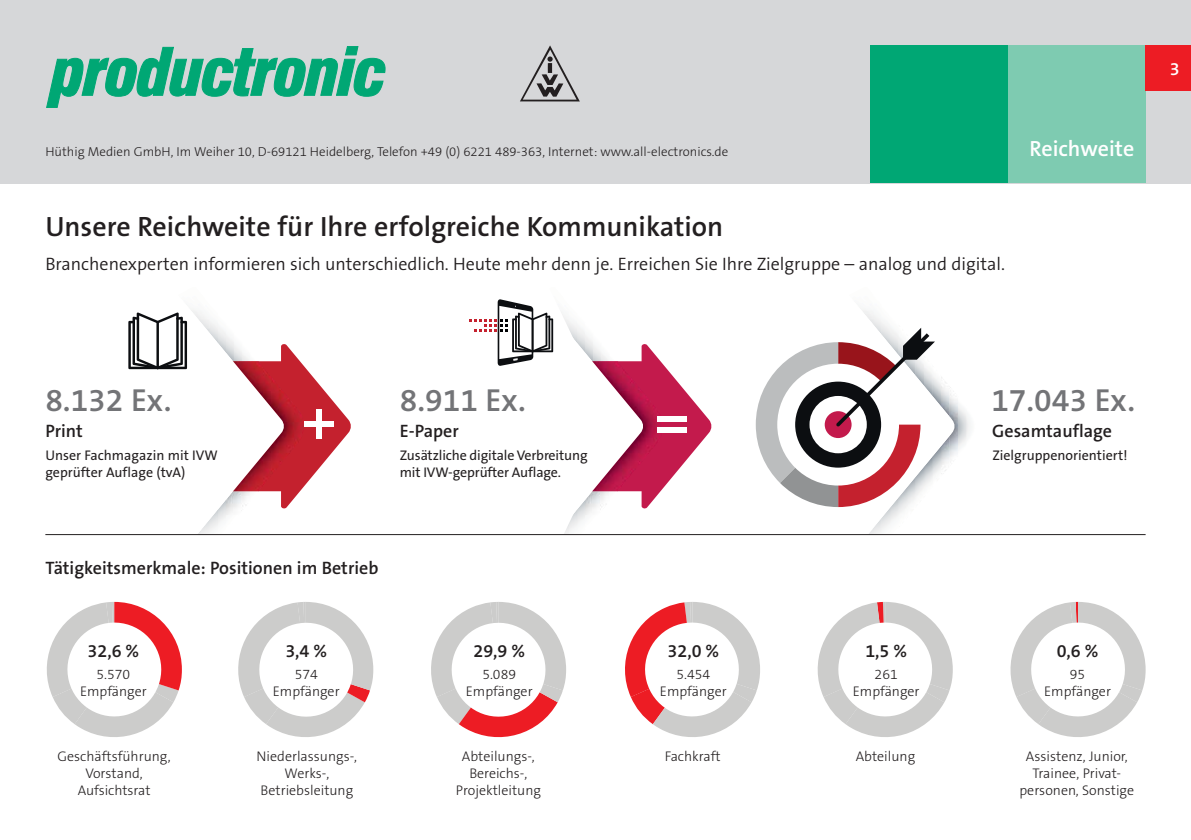
<style>
.page{position:relative;width:1191px;height:840px;background:#fff}
.page>*{position:absolute;margin:0;border:0;box-sizing:border-box;transform-origin:0 0}
.t1{font:600 32px "The Sans Os F";color:#737477}
.t2{font:600 28px "The Sans Os F";color:#231f20}
.t3{font:600 22px "The Sans Os F";color:#fff}
.t4{font:300 18px "The Sans Os F";color:#231f20}
.t5{font:600 18px "The Sans Os F";color:#231f20}
.t6{font:600 18px "The Sans Os F";color:#fff}
.t7{font:300 14px/16.8px "The Sans Os F";color:#231f20;text-align:center}
.t8{font:14px/16.8px "The Sans Os F";letter-spacing:-.01em;color:#231f20}
.t9{font:300 13px "The Sans Os F";color:#231f20}
</style>
<div class="page">
<div style="left:0;top:0;width:1191px;height:183px;background:#d6d7d9"></div>
<div style="left:1008px;top:45px;width:137px;height:138px;background:#7ecbb1"></div>
<div style="left:870px;top:45px;width:138px;height:138px;background:#00a774"></div>
<div style="left:1145px;top:45px;width:46px;height:46px;background:#ed1c24"></div>
<svg style="left:46px;top:46px;width:340px;height:62px"></svg>
<img style="left:955px;top:400px;width:3px;height:54px">
<svg style="left:128px;top:310px;width:223px;height:224px"></svg>
<hr style="left:156px;top:321px;width:3px;height:48px;background:#0c0e11">
<svg style="left:470px;top:299px;width:242px;height:235px"></svg>
<svg style="left:755px;top:310px;width:200px;height:224px"></svg>
<div style="left:316px;top:409px;width:5px;height:30px;background:#fff"></div>
<div style="left:304px;top:421px;width:29px;height:6px;background:#fff"></div>
<div style="left:657px;top:416px;width:29px;height:6px;background:#fff"></div>
<div style="left:657px;top:426px;width:29px;height:6px;background:#fff"></div>
<svg style="left:46px;top:601px;width:136px;height:136px"></svg>
<svg style="left:238px;top:602px;width:135px;height:135px"></svg>
<svg style="left:431px;top:602px;width:135px;height:136px"></svg>
<svg style="left:625px;top:602px;width:135px;height:135px"></svg>
<svg style="left:817px;top:602px;width:135px;height:135px"></svg>
<svg style="left:1010px;top:601px;width:135px;height:136px"></svg>
<hr style="left:45px;top:534px;width:1100px;height:1px;background:#231f20">
<svg style="left:520px;top:45px;width:60px;height:56px"></svg>
<p class="t9" style="left:45px;top:145px;width:684px">Hüthig Medien GmbH, Im Weiher 10, D-69121 Heidelberg, Telefon +49 (0) 6221 489-363, Internet: www.all-electronics.de</p>
<h2 class="t2" style="left:45px;top:213px;width:679px">Unsere Reichweite für Ihre erfolgreiche Kommunikation</h2>
<p class="t4" style="left:45px;top:255px;width:961px">Branchenexperten informieren sich unterschiedlich. Heute mehr denn je. Erreichen Sie Ihre Zielgruppe – analog und digital.</p>
<h3 class="t3" style="left:1029px;top:138px;width:106px">Reichweite</h3>
<p class="t6" style="left:1169px;top:60px;width:11px">3</p>
<h1 class="t1" style="left:45px;top:384px;width:128px">8.132 Ex.</h1>
<p class="t5" style="left:45px;top:422px;width:39px">Print</p>
<h1 class="t1" style="left:400px;top:384px;width:128px">8.911 Ex.</h1>
<p class="t5" style="left:400px;top:422px;width:61px">E-Paper</p>
<h1 class="t1" style="left:991px;top:384px;width:145px">17.043 Ex.</h1>
<p class="t5" style="left:992px;top:422px;width:121px">Gesamtauflage</p>
<p class="t8" style="left:45px;top:447px;width:174px">Unser Fachmagazin mit IVW geprüfter Auflage (tvA)</p>
<p class="t8" style="left:400px;top:447px;width:189px">Zusätzliche digitale Verbreitung mit IVW-geprüfter Auflage.</p>
<p class="t8" style="left:992px;top:447px;width:137px">Zielgruppenorientiert!</p>
<p class="t5" style="left:45px;top:559px;width:334px">Tätigkeitsmerkmale: Positionen im Betrieb</p>
<p class="t5" style="left:88px;top:641px;width:53px">32,6 %</p>
<p class="t7" style="left:80px;top:666px;width:68px">5.570<br>Empfänger</p>
<p class="t5" style="left:285px;top:641px;width:43px">3,4 %</p>
<p class="t7" style="left:273px;top:666px;width:68px">574<br>Empfänger</p>
<p class="t5" style="left:473px;top:641px;width:53px">29,9 %</p>
<p class="t7" style="left:466px;top:666px;width:68px">5.089<br>Empfänger</p>
<p class="t5" style="left:667px;top:641px;width:53px">32,0 %</p>
<p class="t7" style="left:660px;top:666px;width:68px">5.454<br>Empfänger</p>
<p class="t5" style="left:865px;top:641px;width:43px">1,5 %</p>
<p class="t7" style="left:852px;top:666px;width:68px">261<br>Empfänger</p>
<p class="t5" style="left:1056px;top:641px;width:43px">0,6 %</p>
<p class="t7" style="left:1044px;top:666px;width:68px">95<br>Empfänger</p>
<p class="t7" style="left:58px;top:748px;width:114px">Geschäftsführung,<br>Vorstand,<br>Aufsichtsrat</p>
<p class="t7" style="left:257px;top:748px;width:102px">Niederlassungs-,<br>Werks-,<br>Betriebsleitung</p>
<p class="t7" style="left:456px;top:748px;width:87px">Abteilungs-,<br>Bereichs-,<br>Projektleitung</p>
<p class="t7" style="left:664px;top:748px;width:57px">Fachkraft</p>
<p class="t7" style="left:855px;top:748px;width:61px">Abteilung</p>
<p class="t7" style="left:1019px;top:748px;width:116px">Assistenz, Junior,<br>Trainee, Privat&shy;personen, Sonstige</p>
</div>
